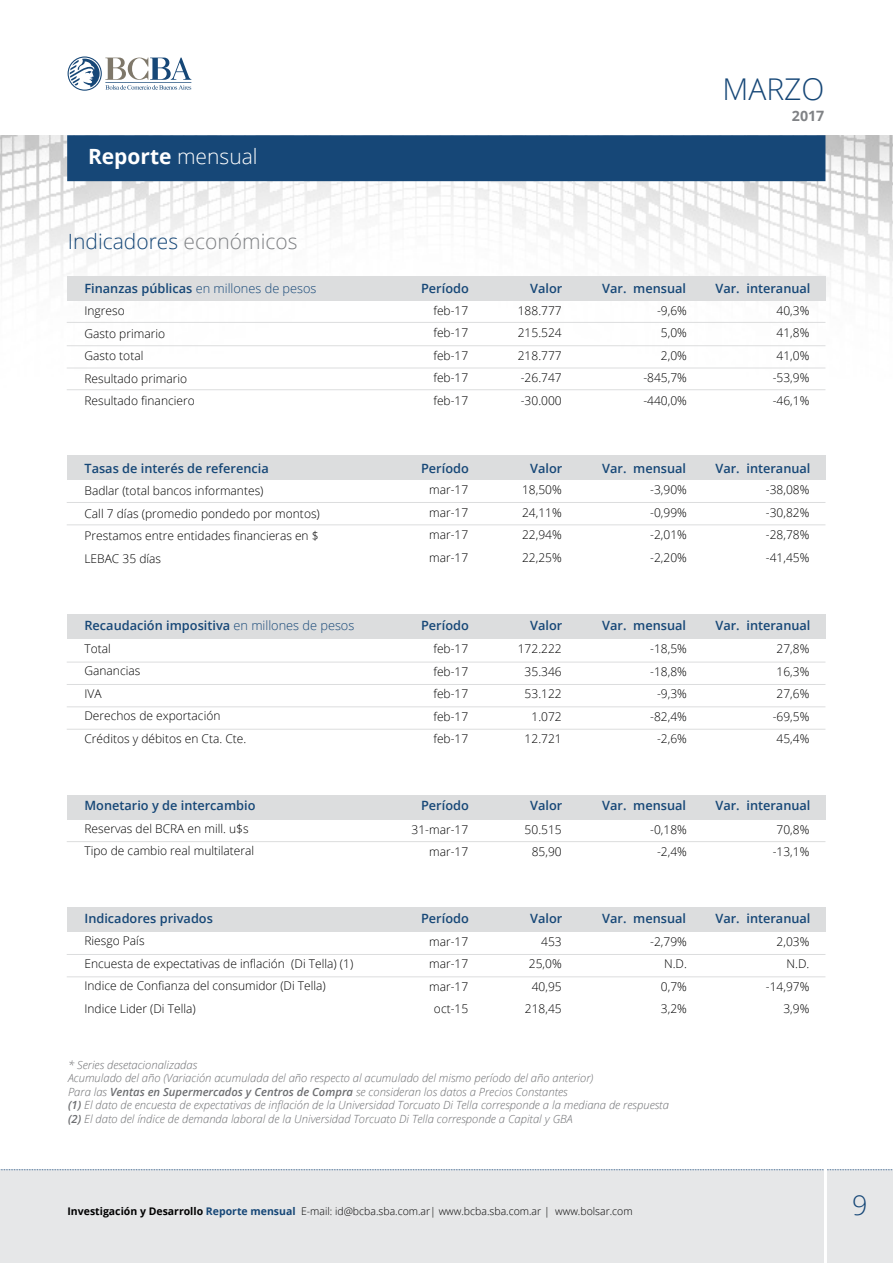
<style>
.page{position:relative;width:893px;height:1263px;background:#fff}
.page>*{position:absolute;margin:0;border:0;box-sizing:border-box;transform-origin:0 0}
.t1{font:300 30px "Open Sans";color:#164777}
.t2{font:300 27px "Open Sans";color:#164777}
.t3{font:300 21px "Open Sans";color:#164777}
.t4{font:700 21px "Open Sans";color:#fff}
.t5{font:700 14.25px "Open Sans";color:#808285}
.t6{font:600 12.75px "Open Sans";color:#164777}
.t7{font:300 12.75px "Open Sans";color:#164777}
.t8{font:300 12px/22.5px "Open Sans";color:#000;text-align:justify}
.t9{font:italic 300 11.25px/13.5px "Open Sans";color:#6d6e71}
.t10{font:300 10.5px "Open Sans";color:#000}
.s1{font-weight:300}
.s2{color:#808285}
.s3{font-weight:600}
.s4{font-weight:700}
.s5{font-weight:700;color:#164777}
</style>
<div class="page">
<img style="left:0;top:135px;width:893px;height:486px">
<div style="left:67px;top:135px;width:758px;height:46px;background:#164777"></div>
<svg style="left:67px;top:56px;width:35px;height:35px"></svg>
<svg style="left:68px;top:56px;width:34px;height:35px"></svg>
<svg style="left:70px;top:58px;width:121px;height:32px"></svg>
<div style="left:0;top:1170px;width:893px;height:93px;background:#e6e7e8"></div>
<svg style="left:0;top:1169px;width:893px;height:1px"></svg>
<hr style="left:824px;top:1124px;width:3px;height:139px;background:#fff">
<div style="left:67px;top:276px;width:758px;height:24px;background:#dcddde"></div>
<div style="left:67px;top:614px;width:758px;height:25px;background:#dcddde"></div>
<div style="left:67px;top:795px;width:758px;height:24px;background:#dcddde"></div>
<div style="left:67px;top:907px;width:758px;height:24px;background:#dcddde"></div>
<div style="left:67px;top:456px;width:758px;height:24px;background:#dcddde"></div>
<hr style="left:67px;top:322px;width:758px;height:1px;background:#dcddde">
<hr style="left:67px;top:524px;width:758px;height:1px;background:#dcddde">
<hr style="left:67px;top:389px;width:758px;height:1px;background:#dcddde">
<hr style="left:67px;top:706px;width:758px;height:1px;background:#dcddde">
<hr style="left:67px;top:345px;width:758px;height:1px;background:#dcddde">
<hr style="left:67px;top:662px;width:758px;height:1px;background:#dcddde">
<hr style="left:67px;top:954px;width:758px;height:1px;background:#dcddde">
<hr style="left:67px;top:502px;width:758px;height:1px;background:#dcddde">
<hr style="left:67px;top:729px;width:758px;height:1px;background:#dcddde">
<hr style="left:67px;top:841px;width:758px;height:1px;background:#dcddde">
<hr style="left:67px;top:368px;width:758px;height:1px;background:#dcddde">
<hr style="left:67px;top:684px;width:758px;height:1px;background:#dcddde">
<hr style="left:67px;top:976px;width:758px;height:1px;background:#dcddde">
<h1 class="t1" style="left:722px;top:68px;width:103px">MARZO</h1>
<p class="t5" style="left:792px;top:105px;width:34px">2017</p>
<h3 class="t4" style="left:88px;top:141px;width:171px">Reporte <span class="s1">mensual</span></h3>
<h3 class="t3" style="left:68px;top:227px;width:231px">Indicadores <span class="s2">económicos</span></h3>
<p class="t7" style="left:84px;top:279px;width:234px"><span class="s3">Finanzas públicas</span> en millones de pesos</p>
<p class="t8" style="left:84px;top:299px;width:112px;text-align:left">Ingreso<br>Gasto primario<br>Gasto total<br>Resultado primario<br>Resultado financiero</p>
<p class="t6" style="left:421px;top:279px;width:49px">Período</p>
<p class="t8" style="left:433px;top:299px;width:36px">feb-17 feb-17 feb-17 feb-17 feb-17</p>
<p class="t6" style="left:530px;top:279px;width:34px">Valor</p>
<p class="t8" style="left:518px;top:299px;width:45px">188.777<br>215.524<br>218.777 -26.747 -30.000</p>
<p class="t6" style="left:602px;top:279px;width:85px">Var. mensual</p>
<p class="t8" style="left:643px;top:299px;width:45px;text-align:right">-9,6%<br>5,0%<br>2,0% -845,7% -440,0%</p>
<p class="t6" style="left:715px;top:279px;width:97px">Var. interanual</p>
<p class="t8" style="left:773px;top:299px;width:38px;text-align:center">40,3%<br>41,8%<br>41,0% -53,9% -46,1%</p>
<p class="t6" style="left:84px;top:459px;width:186px">Tasas de interés de referencia</p>
<p class="t8" style="left:84px;top:479px;width:237px;text-align:left">Badlar (total bancos informantes)<br>Call 7 días (promedio pondedo por montos)<br>Prestamos entre entidades financieras en $ LEBAC 35 días</p>
<p class="t6" style="left:421px;top:459px;width:49px">Período</p>
<p class="t8" style="left:429px;top:478px;width:41px">mar-17 mar-17 mar-17 mar-17</p>
<p class="t6" style="left:530px;top:459px;width:34px">Valor</p>
<p class="t8" style="left:522px;top:478px;width:41px">18,50% 24,11% 22,94% 22,25%</p>
<p class="t6" style="left:602px;top:459px;width:85px">Var. mensual</p>
<p class="t8" style="left:650px;top:478px;width:38px">-3,90% -0,99% -2,01% -2,20%</p>
<p class="t6" style="left:715px;top:459px;width:97px">Var. interanual</p>
<p class="t8" style="left:766px;top:478px;width:45px">-38,08% -30,82% -28,78% -41,45%</p>
<p class="t6" style="left:84px;top:617px;width:271px">Recaudación impositiva <span class="s1">en millones de pesos</span></p>
<p class="t8" style="left:84px;top:637px;width:163px;text-align:left">Total<br>Ganancias<br>IVA<br>Derechos de exportación<br>Créditos y débitos en Cta. Cte.</p>
<p class="t6" style="left:421px;top:617px;width:49px">Período</p>
<p class="t8" style="left:433px;top:637px;width:36px">feb-17 feb-17 feb-17 feb-17 feb-17</p>
<p class="t6" style="left:530px;top:617px;width:34px">Valor</p>
<p class="t8" style="left:518px;top:637px;width:45px;text-align:right">172.222<br>35.346<br>53.122<br>1.072<br>12.721</p>
<p class="t6" style="left:602px;top:617px;width:85px">Var. mensual</p>
<p class="t8" style="left:650px;top:637px;width:38px;text-align:center">-18,5% -18,8% -9,3% -82,4% -2,6%</p>
<p class="t6" style="left:715px;top:617px;width:97px">Var. interanual</p>
<p class="t8" style="left:773px;top:637px;width:38px;text-align:center">27,8%<br>16,3%<br>27,6% -69,5%<br>45,4%</p>
<p class="t6" style="left:84px;top:797px;width:173px">Monetario y de intercambio</p>
<p class="t8" style="left:84px;top:817px;width:171px">Reservas del BCRA en mill. u$s<br>Tipo de cambio real multilateral</p>
<p class="t6" style="left:421px;top:797px;width:49px">Período</p>
<p class="t8" style="left:412px;top:818px;width:58px;text-align:right">31-mar-17 mar-17</p>
<p class="t6" style="left:530px;top:797px;width:34px">Valor</p>
<p class="t8" style="left:525px;top:818px;width:39px;text-align:center">50.515<br>85,90</p>
<p class="t6" style="left:602px;top:797px;width:85px">Var. mensual</p>
<p class="t8" style="left:650px;top:818px;width:38px;text-align:center">-0,18% -2,4%</p>
<p class="t6" style="left:715px;top:797px;width:97px">Var. interanual</p>
<p class="t8" style="left:773px;top:818px;width:38px;text-align:center">70,8% -13,1%</p>
<p class="t6" style="left:84px;top:909px;width:130px">Indicadores privados</p>
<p class="t8" style="left:84px;top:929px;width:270px;text-align:left">Riesgo País<br>Encuesta de expectativas de inflación (Di Tella) (1)<br>Indice de Confianza del consumidor (Di Tella)<br>Indice Lider (Di Tella)</p>
<p class="t6" style="left:421px;top:909px;width:49px">Período</p>
<p class="t8" style="left:429px;top:930px;width:41px;text-align:center">mar-17 mar-17 mar-17 oct-15</p>
<p class="t6" style="left:530px;top:909px;width:34px">Valor</p>
<p class="t8" style="left:525px;top:930px;width:38px;text-align:right">453<br>25,0%<br>40,95<br>218,45</p>
<p class="t6" style="left:602px;top:909px;width:85px">Var. mensual</p>
<p class="t8" style="left:661px;top:930px;width:27px;text-indent:-11px">-2,79% N.D.<br>0,7% 3,2%</p>
<p class="t6" style="left:715px;top:909px;width:97px">Var. interanual</p>
<p class="t8" style="left:766px;top:930px;width:45px;text-align:right">2,03%<br>N.D. -14,97%<br>3,9%</p>
<p class="t9" style="left:68px;top:1058px;width:602px">* Series desetacionalizadas<br>Acumulado del año (Variación acumulada del año respecto al acumulado del mismo período del año anterior)<br>Para las <span class="s3">Ventas en Supermercados y Centros de Compra</span> se consideran los datos a Precios Constantes<br><span class="s3">(1)</span> El dato de encuesta de expectativas de inflación de la Universidad Torcuato Di Tella corresponde a la mediana de respuesta <span class="s3">(2)</span> El dato del índice de demanda laboral de la Universidad Torcuato Di Tella corresponde a Capital y GBA</p>
<p class="t10" style="left:68px;top:1204px;width:567px"><span class="s4">Investigación y Desarrollo</span> <span class="s5">Reporte mensual</span> E-mail: id@bcba.sba.com.ar| www.bcba.sba.com.ar | www.bolsar.com</p>
<h2 class="t2" style="left:852px;top:1187px;width:17px">9</h2>
</div>
